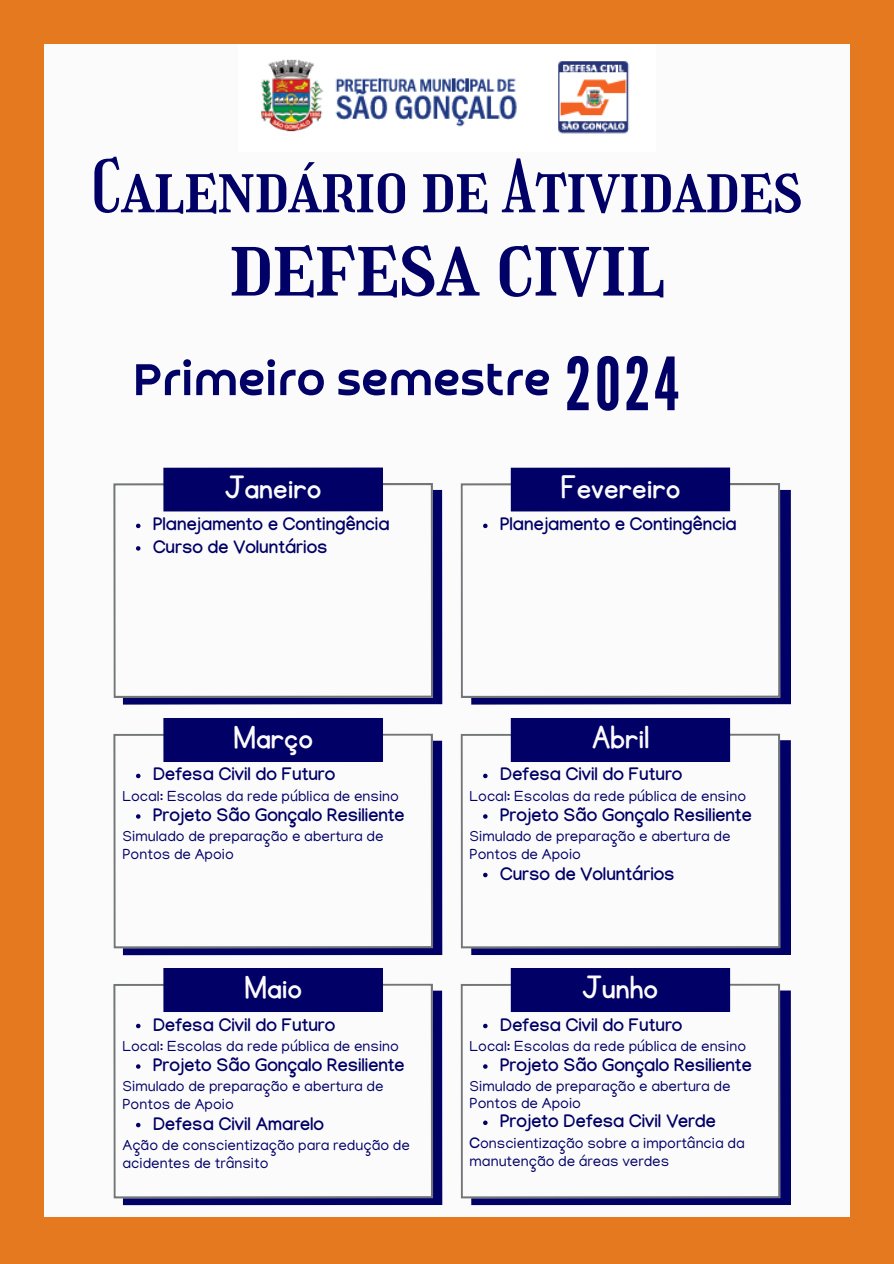
<style>
.page{position:relative;width:894px;height:1264px;background:#fff}
.page>*{position:absolute;margin:0;border:0;box-sizing:border-box;transform-origin:0 0}
.t1{font:90px "Girassol";color:#006}
.t2{font:73.05px "League Gothic";color:#006}
.t3{font:70.5px "Girassol";color:#006}
.t4{font:50.4px "Croogla 4 F";color:#006}
.t5{font:37.5px "KG Primary Penmanship";color:#fcfbfb}
.t6{font:700 18px "Manjari";color:#006}
.t7{font:15px/18px "Manjari";color:#006}
.s1{font-weight:700}
</style>
<div class="page">
<div style="left:0;top:0;width:893px;height:1263px;background:#e47920"></div>
<div style="left:45px;top:45px;width:804px;height:1172px;background:#fcfbfb"></div>
<div style="left:122px;top:489px;width:320px;height:216px;background:#006"></div>
<div style="left:122px;top:740px;width:320px;height:215px;background:#006"></div>
<div style="left:122px;top:990px;width:320px;height:215px;background:#006"></div>
<div style="left:471px;top:489px;width:319px;height:216px;background:#006"></div>
<div style="left:460px;top:483px;width:320px;height:215px;background:#fcfbfb"></div>
<div style="left:113px;top:483px;width:320px;height:215px;background:#fcfbfb"></div>
<div style="left:163px;top:467px;width:220px;height:45px;background:#006"></div>
<div style="left:510px;top:467px;width:220px;height:45px;background:#006"></div>
<div style="left:471px;top:740px;width:319px;height:215px;background:#006"></div>
<div style="left:460px;top:733px;width:320px;height:215px;background:#fcfbfb"></div>
<div style="left:113px;top:733px;width:320px;height:215px;background:#fcfbfb"></div>
<div style="left:163px;top:717px;width:220px;height:45px;background:#006"></div>
<div style="left:510px;top:717px;width:220px;height:45px;background:#006"></div>
<div style="left:471px;top:990px;width:319px;height:215px;background:#006"></div>
<div style="left:460px;top:983px;width:320px;height:215px;background:#fcfbfb"></div>
<div style="left:113px;top:983px;width:320px;height:215px;background:#fcfbfb"></div>
<div style="left:163px;top:967px;width:220px;height:45px;background:#006"></div>
<div style="left:510px;top:967px;width:220px;height:45px;background:#006"></div>
<img style="left:261px;top:59px;width:368px;height:75px">
<svg style="left:136px;top:523px;width:4px;height:5px"></svg>
<svg style="left:136px;top:546px;width:4px;height:4px"></svg>
<svg style="left:483px;top:523px;width:4px;height:5px"></svg>
<svg style="left:136px;top:773px;width:4px;height:5px"></svg>
<svg style="left:136px;top:814px;width:4px;height:4px"></svg>
<svg style="left:483px;top:773px;width:4px;height:5px"></svg>
<svg style="left:483px;top:814px;width:4px;height:4px"></svg>
<svg style="left:483px;top:872px;width:4px;height:5px"></svg>
<svg style="left:136px;top:1023px;width:4px;height:5px"></svg>
<svg style="left:136px;top:1064px;width:4px;height:4px"></svg>
<svg style="left:136px;top:1122px;width:4px;height:5px"></svg>
<svg style="left:483px;top:1023px;width:4px;height:5px"></svg>
<svg style="left:483px;top:1064px;width:4px;height:4px"></svg>
<svg style="left:483px;top:1120px;width:4px;height:5px"></svg>
<p class="t3" style="left:91px;top:146px;width:713px">Calendário de Atividades</p>
<p class="t1" style="left:229px;top:210px;width:436px">defesa civil</p>
<h1 class="t4" style="left:133px;top:357px;width:419px">Primeiro semestre</h1>
<p class="t2" style="left:565px;top:342px;width:115px">2024</p>
<h1 class="t5" style="left:225px;top:468px;width:98px">Janeiro</h1>
<h3 class="t5" style="left:560px;top:468px;width:122px">Fevereiro</h3>
<p class="t6" style="left:153px;top:517px;width:238px">Planejamento e Contingência</p>
<p class="t6" style="left:153px;top:539px;width:176px">Curso de Voluntários</p>
<h3 class="t6" style="left:500px;top:517px;width:238px">Planejamento e Contingência</h3>
<p class="t5" style="left:233px;top:719px;width:81px">Março</p>
<p class="t5" style="left:591px;top:719px;width:59px">Abril</p>
<p class="t6" style="left:153px;top:767px;width:184px">Defesa Civil do Futuro</p>
<p class="t7" style="left:122px;top:789px;width:278px">Local: Escolas da rede pública de ensino</p>
<p class="t6" style="left:153px;top:807px;width:253px">Projeto São Gonçalo Resiliente</p>
<p class="t7" style="left:122px;top:829px;width:262px">Simulado de preparação e abertura de<br>Pontos de Apoio</p>
<p class="t6" style="left:500px;top:767px;width:184px">Defesa Civil do Futuro</p>
<p class="t7" style="left:469px;top:789px;width:278px">Local: Escolas da rede pública de ensino</p>
<h3 class="t6" style="left:500px;top:807px;width:253px">Projeto São Gonçalo Resiliente</h3>
<p class="t7" style="left:469px;top:829px;width:262px">Simulado de preparação e abertura de<br>Pontos de Apoio</p>
<h3 class="t6" style="left:500px;top:866px;width:176px">Curso de Voluntários</h3>
<h3 class="t5" style="left:244px;top:969px;width:59px">Maio</h3>
<p class="t5" style="left:582px;top:969px;width:77px">Junho</p>
<p class="t6" style="left:153px;top:1017px;width:184px">Defesa Civil do Futuro</p>
<p class="t7" style="left:122px;top:1039px;width:278px">Local: Escolas da rede pública de ensino</p>
<p class="t6" style="left:153px;top:1057px;width:253px">Projeto São Gonçalo Resiliente</p>
<p class="t7" style="left:122px;top:1079px;width:262px">Simulado de preparação e abertura de<br>Pontos de Apoio</p>
<p class="t6" style="left:153px;top:1116px;width:172px">Defesa Civil Amarelo</p>
<h3 class="t7" style="left:122px;top:1138px;width:289px">Ação de conscientização para redução de acidentes de trânsito</h3>
<p class="t6" style="left:500px;top:1017px;width:184px">Defesa Civil do Futuro</p>
<p class="t7" style="left:469px;top:1039px;width:278px">Local: Escolas da rede pública de ensino</p>
<p class="t6" style="left:500px;top:1057px;width:253px">Projeto São Gonçalo Resiliente</p>
<p class="t7" style="left:469px;top:1080px;width:262px;line-height:16.8px">Simulado de preparação e abertura de<br>Pontos de Apoio</p>
<p class="t6" style="left:500px;top:1114px;width:217px">Projeto Defesa Civil Verde</p>
<p class="t7" style="left:469px;top:1135px;width:276px"><span class="s1">C</span>onscientização sobre a importância da manutenção de áreas verdes</p>
</div>
